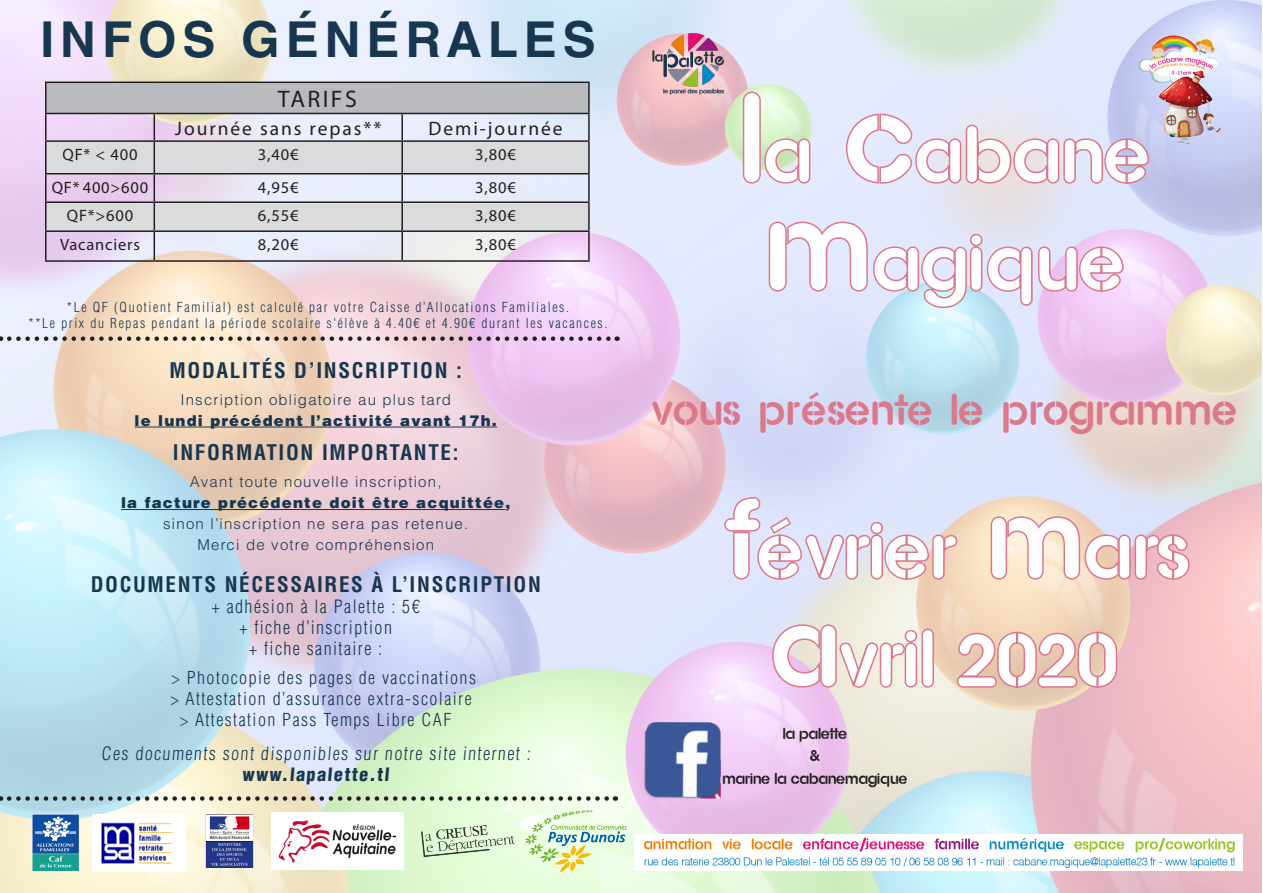
<style>
.page{position:relative;width:1263px;height:893px;background:#fff}
.page>*{position:absolute;margin:0;border:0;box-sizing:border-box;transform-origin:0 0}
.t1{font:75.6px "AG Stencil";letter-spacing:.015em;color:#fff}
.t2{font:700 49.5px "Helvetica LT Std";letter-spacing:.12em;color:#17364f}
.t3{font:42px "AG Stencil";letter-spacing:.015em;color:#db788a}
.t4{font:24px "Myriad Pro";letter-spacing:.1em;color:#231f20}
.t5{font:700 condensed 21px "Helvetica LT Std";letter-spacing:.08em;color:#17364f}
.t6{font:19.5px "Myriad Pro";letter-spacing:.1em;color:#231f20}
.t7{font:300 condensed 18px "Helvetica LT Std";letter-spacing:.08em;color:#17364f}
.t8{font:900 condensed 18px "Helvetica LT Std";color:#17364f}
.t9{font:300 condensed 17.4px "Helvetica LT Std";letter-spacing:.08em;color:#17364f}
.tarif{font:16.5px "Myriad Pro";letter-spacing:.05em;color:#231f20}
.t10{font:300 15px "Helvetica LT Std";letter-spacing:.08em;color:#17364f}
.t11{font:900 15px "Helvetica LT Std";letter-spacing:.08em;color:#17364f}
.t12{font:15px "AG Stencil";color:#231f20}
.t13{font:300 condensed 13.5px "Helvetica LT Std";letter-spacing:.12em;color:#17364f}
.s1{font-size:120px}
.s2{font-size:108px}
.s3{font-size:72px}
</style>
<div class="page">
<img style="left:0;top:0;width:1261px;height:893px">
<hr style="left:135px;top:427px;width:362px;height:1px;background:#17364f">
<hr style="left:121px;top:509px;width:384px;height:1px;background:#17364f">
<svg style="left:741px;top:90px;width:71px;height:96px;background:#dad8c7"></svg>
<svg style="left:844px;top:112px;width:307px;height:74px;background:#e1cede"></svg>
<svg style="left:722px;top:220px;width:469px;height:673px;background:#e2d4df"></svg>
<svg style="left:9px;top:336px;width:609px;height:5px;background:#ac9a9c"></svg>
<svg style="left:9px;top:796px;width:607px;height:5px;background:#9ea89b"></svg>
<img style="left:642px;top:30px;width:93px;height:65px">
<img style="left:635px;top:834px;width:607px;height:36px">
<div style="left:46px;top:82px;width:543px;height:31px;background:#babbbe"></div>
<svg style="left:47px;top:142px;width:541px;height:88px;background:#dddce3"></svg>
<hr style="left:45px;top:82px;width:109px;height:1px;background:#231f20">
<hr style="left:45px;top:83px;width:2px;height:30px;background:#231f20">
<hr style="left:154px;top:82px;width:248px;height:1px;background:#231f20">
<hr style="left:402px;top:82px;width:188px;height:1px;background:#231f20">
<hr style="left:588px;top:83px;width:2px;height:30px;background:#231f20">
<hr style="left:45px;top:113px;width:109px;height:1px;background:#231f20">
<hr style="left:45px;top:114px;width:2px;height:26px;background:#231f20">
<hr style="left:154px;top:113px;width:248px;height:1px;background:#231f20">
<svg style="left:154px;top:114px;width:1px;height:26px"></svg>
<hr style="left:402px;top:113px;width:188px;height:1px;background:#231f20">
<hr style="left:401px;top:114px;width:2px;height:26px;background:#231f20">
<hr style="left:588px;top:114px;width:2px;height:26px;background:#231f20">
<hr style="left:45px;top:140px;width:109px;height:2px;background:#231f20">
<hr style="left:45px;top:142px;width:2px;height:31px;background:#231f20">
<hr style="left:154px;top:140px;width:248px;height:2px;background:#231f20">
<hr style="left:154px;top:142px;width:1px;height:31px;background:#231f20">
<hr style="left:402px;top:140px;width:188px;height:2px;background:#231f20">
<hr style="left:401px;top:142px;width:2px;height:31px;background:#231f20">
<hr style="left:588px;top:142px;width:2px;height:31px;background:#231f20">
<hr style="left:45px;top:173px;width:109px;height:1px;background:#231f20">
<hr style="left:45px;top:174px;width:2px;height:27px;background:#231f20">
<hr style="left:154px;top:173px;width:248px;height:1px;background:#231f20">
<hr style="left:402px;top:173px;width:188px;height:1px;background:#231f20">
<hr style="left:401px;top:174px;width:2px;height:27px;background:#231f20">
<hr style="left:588px;top:174px;width:2px;height:27px;background:#231f20">
<hr style="left:45px;top:201px;width:109px;height:2px;background:#231f20">
<hr style="left:45px;top:203px;width:2px;height:27px;background:#231f20">
<hr style="left:154px;top:201px;width:248px;height:2px;background:#231f20">
<hr style="left:402px;top:201px;width:188px;height:2px;background:#231f20">
<hr style="left:401px;top:203px;width:2px;height:27px;background:#231f20">
<hr style="left:588px;top:203px;width:2px;height:27px;background:#231f20">
<hr style="left:45px;top:230px;width:109px;height:2px;background:#231f20">
<hr style="left:45px;top:232px;width:2px;height:28px;background:#231f20">
<hr style="left:154px;top:230px;width:248px;height:2px;background:#231f20">
<svg style="left:154px;top:174px;width:1px;height:86px"></svg>
<hr style="left:402px;top:230px;width:188px;height:2px;background:#231f20">
<hr style="left:401px;top:232px;width:2px;height:28px;background:#231f20">
<hr style="left:588px;top:232px;width:2px;height:28px;background:#231f20">
<hr style="left:45px;top:260px;width:109px;height:2px;background:#231f20">
<hr style="left:154px;top:260px;width:248px;height:2px;background:#231f20">
<hr style="left:402px;top:260px;width:188px;height:2px;background:#231f20">
<img style="left:1114px;top:19px;width:128px;height:145px">
<img style="left:642px;top:722px;width:79px;height:76px">
<img style="left:33px;top:814px;width:45px;height:57px">
<img style="left:271px;top:813px;width:132px;height:57px">
<img style="left:422px;top:825px;width:92px;height:32px">
<img style="left:93px;top:814px;width:92px;height:57px">
<img style="left:202px;top:814px;width:54px;height:54px">
<img style="left:526px;top:810px;width:101px;height:63px">
<p class="t2" style="left:41px;top:9px;width:557px">INFOS GÉNÉRALES</p>
<p class="t4" style="left:278px;top:85px;width:80px">TARIFS</p>
<p class="t6" style="left:175px;top:117px;width:208px">Journée sans repas**</p>
<p class="t6" style="left:428px;top:117px;width:136px">Demi-journée</p>
<p class="tarif" style="left:62px;top:145px;width:77px">QF* &lt; 400</p>
<p class="tarif" style="left:258px;top:145px;width:42px">3,40€</p>
<p class="tarif" style="left:475px;top:145px;width:42px">3,80€</p>
<p class="tarif" style="left:52px;top:177px;width:98px">QF* 400&gt;600</p>
<p class="tarif" style="left:258px;top:177px;width:42px">4,95€</p>
<p class="tarif" style="left:475px;top:177px;width:42px">3,80€</p>
<p class="tarif" style="left:67px;top:206px;width:68px">QF*&gt;600</p>
<p class="tarif" style="left:258px;top:206px;width:42px">6,55€</p>
<p class="tarif" style="left:475px;top:206px;width:42px">3,80€</p>
<p class="tarif" style="left:60px;top:235px;width:81px">Vacanciers</p>
<p class="tarif" style="left:258px;top:235px;width:42px">8,20€</p>
<p class="tarif" style="left:475px;top:235px;width:42px">3,80€</p>
<p class="t13" style="left:67px;top:299px;width:504px">*Le QF (Quotient Familial) est calculé par votre Caisse d’Allocations Familiales.</p>
<p class="t13" style="left:28px;top:315px;width:580px">**Le prix du Repas pendant la période scolaire s'élève à 4.40€ et 4.90€ durant les vacances.</p>
<p class="t5" style="left:170px;top:357px;width:294px">MODALITÉS D’INSCRIPTION :</p>
<p class="t10" style="left:180px;top:390px;width:272px">Inscription obligatoire au plus tard</p>
<p class="t11" style="left:135px;top:410px;width:364px">le lundi précédent l’activité avant 17h.</p>
<p class="t5" style="left:173px;top:439px;width:287px">INFORMATION IMPORTANTE:</p>
<p class="t10" style="left:190px;top:472px;width:253px">Avant toute nouvelle inscription,</p>
<p class="t11" style="left:121px;top:493px;width:391px">la facture précédente doit être acquittée,</p>
<p class="t10" style="left:163px;top:514px;width:306px">sinon l’inscription ne sera pas retenue.</p>
<p class="t10" style="left:197px;top:535px;width:238px">Merci de votre compréhension</p>
<p class="t5" style="left:91px;top:571px;width:452px">DOCUMENTS NÉCESSAIRES À L’INSCRIPTION</p>
<p class="t7" style="left:212px;top:595px;width:209px">+ adhésion à la Palette : 5€</p>
<p class="t7" style="left:239px;top:616px;width:154px">+ fiche d’inscription</p>
<p class="t7" style="left:249px;top:637px;width:134px">+ fiche sanitaire :</p>
<p class="t9" style="left:172px;top:666px;width:306px">&gt; Photocopie des pages de vaccinations</p>
<p class="t9" style="left:171px;top:687px;width:302px">&gt; Attestation d’assurance extra-scolaire</p>
<p class="t9" style="left:180px;top:708px;width:273px">&gt; Attestation Pass Temps Libre CAF</p>
<p class="t7" style="left:101px;top:742px;width:432px">Ces documents sont disponibles sur notre site internet :</p>
<p class="t8" style="left:242px;top:763px;width:150px">www.lapalette.tl</p>
<p class="t1" style="left:739px;top:114px;width:412px"><span class="s1">L</span>a <span class="s1">C</span>abane</p>
<p class="t1" style="left:765px;top:222px;width:361px"><span class="s1">M</span>agique</p>
<p class="t3" style="left:652px;top:388px;width:586px">vous présente le programme</p>
<p class="t1" style="left:726px;top:510px;width:465px"><span class="s2">F</span>évrier <span class="s2">M</span>ars</p>
<p class="t1" style="left:772px;top:618px;width:346px"><span class="s2">A</span>vril <span class="s3">2020</span></p>
<p class="t12" style="left:783px;top:725px;width:66px">la Palette</p>
<p class="t12" style="left:810px;top:748px;width:12px">&amp;</p>
<p class="t12" style="left:722px;top:770px;width:186px">Marine La Cabanemagique</p>
</div>
